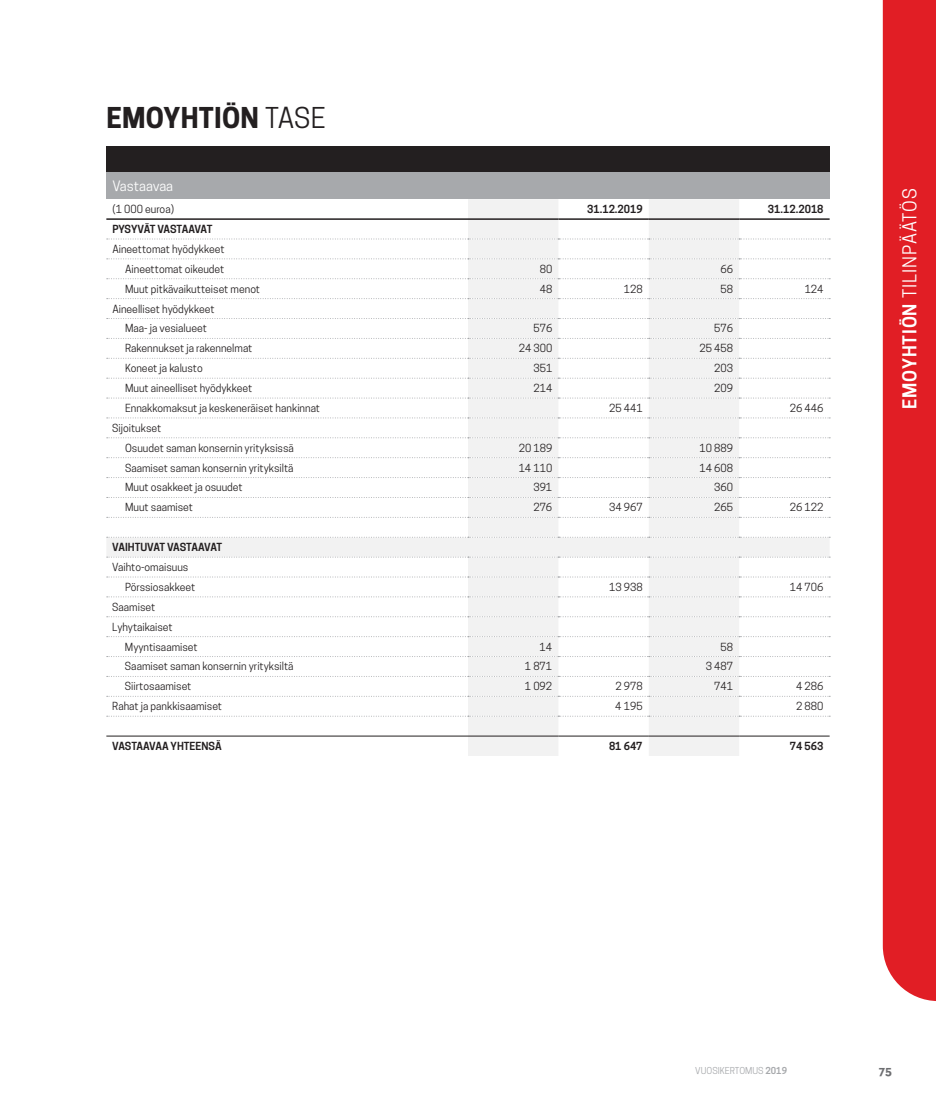
<style>
.page{position:relative;width:936px;height:1106px;background:#fff}
.page>*{position:absolute;margin:0;border:0;box-sizing:border-box;transform-origin:0 0}
.t1{font:700 27px "Cooper Hewitt";letter-spacing:.01em;color:#231f20}
.t2{font:18px "Cooper Hewitt";letter-spacing:.05em;color:#fff}
.t3{font:13.5px "Cooper Hewitt";letter-spacing:-.005em;color:#fff}
.t4{font:700 13.5px "Neutraface 2 Text";color:#6d6e71}
.t5{font:10.5px/20px "Cooper Hewitt";color:#231f20}
.t6{font:600 10.5px "Cooper Hewitt";color:#231f20}
.t7{font:600 10.5px "Cooper Hewitt";letter-spacing:-.03em;color:#231f20}
.t8{font:600 10.5px "Cooper Hewitt";letter-spacing:-.035em;color:#231f20}
.t9{font:9px "Cooper Hewitt";color:#a7a9ac}
.s1{font-weight:400}
.s2{font-weight:600}
</style>
<div class="page">
<div style="left:106px;top:146px;width:723px;height:26px;background:#231f20"></div>
<div style="left:106px;top:172px;width:723px;height:27px;background:#a7a9ac"></div>
<svg style="left:468px;top:199px;width:271px;height:557px;fill:#f2f2f2"></svg>
<svg style="left:107px;top:239px;width:723px;height:1px"></svg>
<svg style="left:107px;top:258px;width:723px;height:1px"></svg>
<svg style="left:107px;top:278px;width:723px;height:1px"></svg>
<svg style="left:107px;top:298px;width:723px;height:1px"></svg>
<svg style="left:107px;top:318px;width:723px;height:1px"></svg>
<svg style="left:107px;top:338px;width:723px;height:1px"></svg>
<svg style="left:107px;top:358px;width:723px;height:1px"></svg>
<svg style="left:107px;top:378px;width:723px;height:1px"></svg>
<svg style="left:107px;top:398px;width:723px;height:1px"></svg>
<svg style="left:107px;top:417px;width:723px;height:1px"></svg>
<svg style="left:107px;top:437px;width:723px;height:1px"></svg>
<svg style="left:107px;top:457px;width:723px;height:1px"></svg>
<svg style="left:107px;top:477px;width:723px;height:1px"></svg>
<svg style="left:107px;top:497px;width:723px;height:1px"></svg>
<svg style="left:107px;top:517px;width:723px;height:1px"></svg>
<svg style="left:107px;top:576px;width:723px;height:1px"></svg>
<svg style="left:107px;top:596px;width:723px;height:1px"></svg>
<svg style="left:107px;top:616px;width:723px;height:1px"></svg>
<svg style="left:107px;top:636px;width:723px;height:1px"></svg>
<svg style="left:107px;top:656px;width:723px;height:1px"></svg>
<svg style="left:107px;top:676px;width:723px;height:1px"></svg>
<svg style="left:107px;top:696px;width:723px;height:1px"></svg>
<svg style="left:107px;top:716px;width:723px;height:1px"></svg>
<hr style="left:106px;top:218px;width:362px;height:2px;background:#231f20">
<hr style="left:468px;top:218px;width:90px;height:2px;background:#231f20">
<hr style="left:558px;top:218px;width:90px;height:2px;background:#231f20">
<hr style="left:648px;top:218px;width:91px;height:2px;background:#231f20">
<hr style="left:739px;top:218px;width:90px;height:2px;background:#231f20">
<hr style="left:106px;top:735px;width:362px;height:1px;background:#231f20">
<hr style="left:468px;top:735px;width:90px;height:1px;background:#231f20">
<hr style="left:558px;top:735px;width:90px;height:1px;background:#231f20">
<hr style="left:648px;top:735px;width:91px;height:1px;background:#231f20">
<hr style="left:739px;top:735px;width:90px;height:1px;background:#231f20">
<svg style="left:106px;top:537px;width:724px;height:21px"></svg>
<div style="left:882px;top:0;width:53px;height:1001px;background:#e11e25"></div>
<h1 class="t1" style="left:106px;top:102px;width:221px">EMOYHTIÖN <span class="s1">TASE</span></h1>
<p class="t3" style="left:112px;top:178px;width:62px">Vastaavaa</p>
<p class="t5" style="left:112px;top:199px;width:63px">(1 000 euroa)</p>
<p class="t6" style="left:587px;top:203px;width:57px">31.12.2019</p>
<p class="t6" style="left:767px;top:203px;width:57px">31.12.2018</p>
<p class="t8" style="left:112px;top:223px;width:102px">PYSYVÄT VASTAAVAT</p>
<p class="t5" style="left:112px;top:239px;width:114px;text-align:right">Aineettomat hyödykkeet<br>Aineettomat oikeudet</p>
<p class="t5" style="left:539px;top:259px;width:14px">80</p>
<p class="t5" style="left:720px;top:259px;width:14px">66</p>
<p class="t5" style="left:125px;top:279px;width:136px">Muut pitkävaikutteiset menot</p>
<p class="t5" style="left:539px;top:279px;width:14px">48</p>
<p class="t5" style="left:624px;top:279px;width:20px">128</p>
<p class="t5" style="left:720px;top:279px;width:14px">58</p>
<p class="t5" style="left:804px;top:279px;width:20px">124</p>
<p class="t5" style="left:112px;top:298px;width:104px;text-align:center">Aineelliset hyödykkeet<br>Maa- ja vesialueet</p>
<p class="t5" style="left:533px;top:318px;width:20px">576</p>
<p class="t5" style="left:714px;top:318px;width:20px">576</p>
<p class="t5" style="left:125px;top:338px;width:129px">Rakennukset ja rakennelmat</p>
<p class="t5" style="left:518px;top:338px;width:35px">24 300</p>
<p class="t5" style="left:699px;top:338px;width:35px">25 458</p>
<p class="t5" style="left:125px;top:358px;width:79px">Koneet ja kalusto</p>
<p class="t5" style="left:533px;top:358px;width:20px">351</p>
<p class="t5" style="left:714px;top:358px;width:20px">203</p>
<p class="t5" style="left:125px;top:378px;width:129px">Muut aineelliset hyödykkeet</p>
<p class="t5" style="left:533px;top:378px;width:20px">214</p>
<p class="t5" style="left:714px;top:378px;width:20px">209</p>
<p class="t5" style="left:125px;top:398px;width:197px">Ennakkomaksut ja keskeneräiset hankinnat</p>
<p class="t5" style="left:609px;top:398px;width:35px">25 441</p>
<p class="t5" style="left:789px;top:398px;width:35px">26 446</p>
<p class="t5" style="left:125px;top:418px;width:170px;text-indent:-13px">Sijoitukset<br>Osuudet saman konsernin yrityksissä</p>
<p class="t5" style="left:518px;top:438px;width:35px">20 189</p>
<p class="t5" style="left:699px;top:438px;width:35px">10 889</p>
<p class="t5" style="left:125px;top:458px;width:170px">Saamiset saman konsernin yrityksiltä</p>
<p class="t5" style="left:518px;top:458px;width:35px">14 110</p>
<p class="t5" style="left:699px;top:458px;width:35px">14 608</p>
<p class="t5" style="left:125px;top:477px;width:119px">Muut osakkeet ja osuudet</p>
<p class="t5" style="left:533px;top:477px;width:20px">391</p>
<p class="t5" style="left:714px;top:477px;width:20px">360</p>
<p class="t5" style="left:125px;top:497px;width:70px">Muut saamiset</p>
<p class="t5" style="left:533px;top:497px;width:20px">276</p>
<p class="t5" style="left:609px;top:497px;width:35px">34 967</p>
<p class="t5" style="left:714px;top:497px;width:20px">265</p>
<p class="t5" style="left:789px;top:497px;width:35px">26 122</p>
<p class="t7" style="left:112px;top:541px;width:111px">VAIHTUVAT VASTAAVAT</p>
<p class="t5" style="left:125px;top:557px;width:72px;text-indent:-13px">Vaihto-omaisuus<br>Pörssiosakkeet</p>
<p class="t5" style="left:609px;top:577px;width:35px">13 938</p>
<p class="t5" style="left:789px;top:577px;width:35px">14 706</p>
<p class="t5" style="left:112px;top:597px;width:45px">Saamiset</p>
<p class="t5" style="left:112px;top:617px;width:62px">Lyhytaikaiset</p>
<p class="t5" style="left:125px;top:636px;width:74px">Myyntisaamiset</p>
<p class="t5" style="left:539px;top:636px;width:14px">14</p>
<p class="t5" style="left:720px;top:636px;width:14px">58</p>
<p class="t5" style="left:125px;top:656px;width:170px">Saamiset saman konsernin yrityksiltä</p>
<p class="t5" style="left:525px;top:656px;width:29px">1 871</p>
<p class="t5" style="left:705px;top:656px;width:29px">3 487</p>
<p class="t5" style="left:125px;top:676px;width:68px">Siirtosaamiset</p>
<p class="t5" style="left:525px;top:676px;width:29px">1 092</p>
<p class="t5" style="left:615px;top:676px;width:29px">2 978</p>
<p class="t5" style="left:714px;top:676px;width:20px">741</p>
<p class="t5" style="left:796px;top:676px;width:29px">4 286</p>
<p class="t5" style="left:112px;top:696px;width:111px">Rahat ja pankkisaamiset</p>
<p class="t5" style="left:615px;top:696px;width:29px">4 195</p>
<p class="t5" style="left:796px;top:696px;width:29px">2 880</p>
<p class="t6" style="left:112px;top:740px;width:111px">VASTAAVAA YHTEENSÄ</p>
<p class="t6" style="left:609px;top:740px;width:35px">81 647</p>
<p class="t6" style="left:789px;top:740px;width:35px">74 563</p>
<h2 class="t2" style="left:899px;top:409px;width:222px;rotate:-90deg"><span class="s2">EMOYHTIÖN</span> TILINPÄÄTÖS</h2>
<p class="t9" style="left:695px;top:1065px;width:93px">VUOSIKERTOMUS <span class="s2">2019</span></p>
<p class="t4" style="left:878px;top:1061px;width:14px">75</p>
</div>
